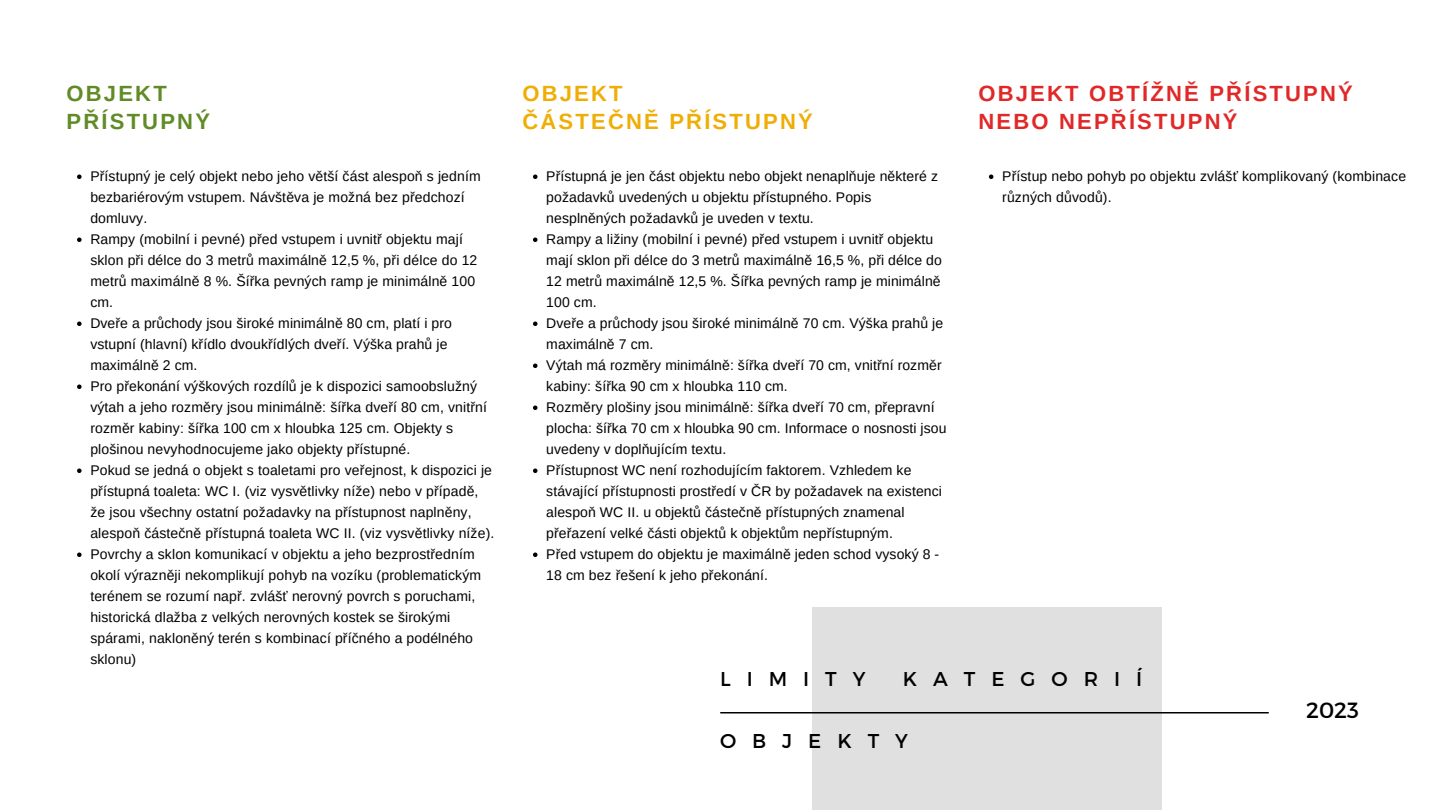
<style>
.page{position:relative;width:1440px;height:810px;background:#fff}
.page>*{position:absolute;margin:0;border:0;box-sizing:border-box;transform-origin:0 0}
.t1{font:700 22px/28.5px "Arimo";letter-spacing:.1em;color:#e12828}
.t2{font:700 22px/28.5px "Arimo";letter-spacing:.1em;color:#efae06}
.t3{font:700 22px/28.5px "Arimo";letter-spacing:.1em;color:#608b27}
.t4{font:22px "Montserrat";color:#000}
.t5{font:20px "Montserrat";letter-spacing:.8em;color:#000}
.t6{font:14px/21px "Arimo";letter-spacing:.01em;color:#000}
</style>
<div class="page">
<div style="left:812px;top:607px;width:349px;height:203px;background:#e0e0e0"></div>
<hr style="left:721px;top:712px;width:547px;height:2px;background:#000">
<svg style="left:77px;top:175px;width:5px;height:4px"></svg>
<svg style="left:77px;top:238px;width:5px;height:4px"></svg>
<svg style="left:77px;top:322px;width:5px;height:4px"></svg>
<svg style="left:77px;top:385px;width:5px;height:4px"></svg>
<svg style="left:77px;top:469px;width:5px;height:4px"></svg>
<svg style="left:77px;top:553px;width:5px;height:4px"></svg>
<svg style="left:533px;top:175px;width:4px;height:4px"></svg>
<svg style="left:533px;top:238px;width:4px;height:4px"></svg>
<svg style="left:533px;top:322px;width:4px;height:4px"></svg>
<svg style="left:533px;top:364px;width:4px;height:4px"></svg>
<svg style="left:533px;top:406px;width:4px;height:4px"></svg>
<svg style="left:533px;top:469px;width:4px;height:4px"></svg>
<svg style="left:533px;top:553px;width:4px;height:4px"></svg>
<svg style="left:989px;top:175px;width:4px;height:4px"></svg>
<h1 class="t3" style="left:67px;top:79px;width:145px">OBJEKT<br>PŘÍSTUPNÝ</h1>
<p class="t6" style="left:90px;top:165px;width:406px">Přístupný je celý objekt nebo jeho větší část alespoň s jedním bezbariérovým vstupem. Návštěva je možná bez předchozí domluvy.<br>Rampy (mobilní i pevné) před vstupem i uvnitř objektu mají sklon při délce do 3 metrů maximálně 12,5 %, při délce do 12 metrů maximálně 8 %. Šířka pevných ramp je minimálně 100 cm.<br>Dveře a průchody jsou široké minimálně 80 cm, platí i pro vstupní (hlavní) křídlo dvoukřídlých dveří. Výška prahů je maximálně 2 cm.<br>Pro překonání výškových rozdílů je k dispozici samoobslužný výtah a jeho rozměry jsou minimálně: šířka dveří 80 cm, vnitřní rozměr kabiny: šířka 100 cm x hloubka 125 cm. Objekty s plošinou nevyhodnocujeme jako objekty přístupné.<br>Pokud se jedná o objekt s toaletami pro veřejnost, k dispozici je přístupná toaleta: WC I. (viz vysvětlivky níže) nebo v případě, že jsou všechny ostatní požadavky na přístupnost naplněny, alespoň částečně přístupná toaleta WC II. (viz vysvětlivky níže).<br>Povrchy a sklon komunikací v objektu a jeho bezprostředním okolí výrazněji nekomplikují pohyb na vozíku (problematickým terénem se rozumí např. zvlášť nerovný povrch s poruchami, historická dlažba z velkých nerovných kostek se širokými spárami, nakloněný terén s kombinací příčného a podélného sklonu)</p>
<h1 class="t2" style="left:522px;top:79px;width:292px">OBJEKT<br>ČÁSTEČNĚ PŘÍSTUPNÝ</h1>
<p class="t6" style="left:546px;top:165px;width:402px">Přístupná je jen část objektu nebo objekt nenaplňuje některé z požadavků uvedených u objektu přístupného. Popis nesplněných požadavků je uveden v textu.<br>Rampy a ližiny (mobilní i pevné) před vstupem i uvnitř objektu mají sklon při délce do 3 metrů maximálně 16,5 %, při délce do 12 metrů maximálně 12,5 %. Šířka pevných ramp je minimálně 100 cm.<br>Dveře a průchody jsou široké minimálně 70 cm. Výška prahů je maximálně 7 cm.<br>Výtah má rozměry minimálně: šířka dveří 70 cm, vnitřní rozměr kabiny: šířka 90 cm x hloubka 110 cm.<br>Rozměry plošiny jsou minimálně: šířka dveří 70 cm, přepravní plocha: šířka 70 cm x hloubka 90 cm. Informace o nosnosti jsou uvedeny v doplňujícím textu.<br>Přístupnost WC není rozhodujícím faktorem. Vzhledem ke stávající přístupnosti prostředí v ČR by požadavek na existenci alespoň WC II. u objektů částečně přístupných znamenal přeřazení velké části objektů k objektům nepřístupným.<br>Před vstupem do objektu je maximálně jeden schod vysoký 8 - 18 cm bez řešení k jeho překonání.</p>
<h1 class="t1" style="left:978px;top:79px;width:376px">OBJEKT OBTÍŽNĚ PŘÍSTUPNÝ<br>NEBO NEPŘÍSTUPNÝ</h1>
<p class="t6" style="left:1002px;top:165px;width:405px">Přístup nebo pohyb po objektu zvlášť komplikovaný (kombinace různých důvodů).</p>
<h2 class="t5" style="left:720px;top:666px;width:147px">LIMITY</h2>
<h2 class="t5" style="left:903px;top:666px;width:241px">KATEGORIÍ</h2>
<h2 class="t5" style="left:720px;top:728px;width:190px">OBJEKTY</h2>
<h1 class="t4" style="left:1306px;top:696px;width:54px">2023</h1>
</div>
